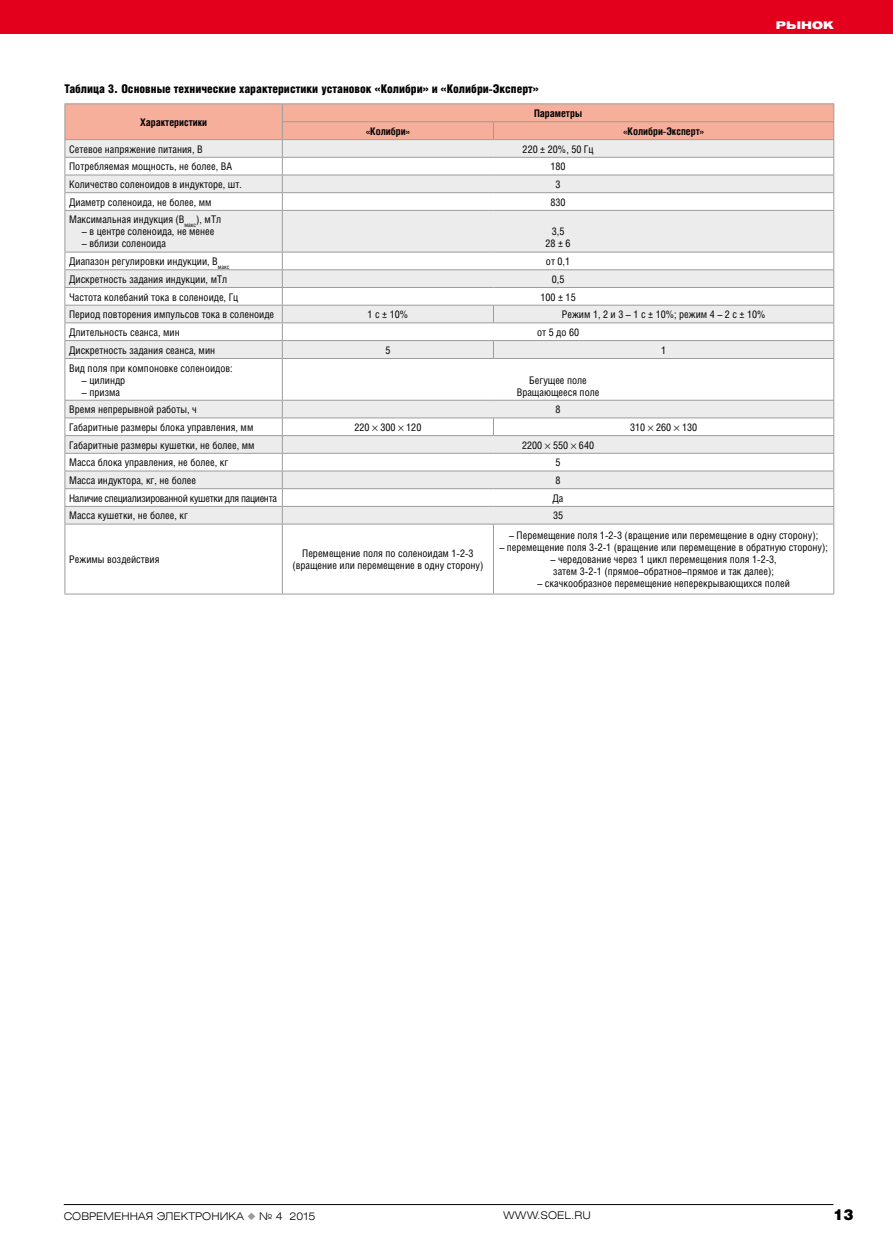
<style>
.page{position:relative;width:893px;height:1251px;background:#fff}
.page>*{position:absolute;margin:0;border:0;box-sizing:border-box;transform-origin:0 0}
.t1{font:900 15px "Helios";color:#000}
.t2{font:900 12px "Helios Cond";color:#000}
.t3{font:10.5px/12px "Helios Cond";color:#000;text-align:center}
.t4{font:700 10.5px "Helios Cond";color:#000}
.t5{font:10.5px "Helios Cond";letter-spacing:-.03em;color:#000}
.t6{font:300 10.5px "Helios Ext";color:#000}
.t7{font:900 10.5px "Helios Ext";color:#fff}
.s1{color:#9c9c9d}
</style>
<div class="page">
<div style="left:0;top:0;width:893px;height:34px;background:#e3001d"></div>
<hr style="left:64px;top:1203px;width:769px;height:1px;background:#000">
<svg style="left:66px;top:211px;width:767px;height:312px;fill:#ececec"></svg>
<hr style="left:65px;top:103px;width:217px;height:1px;background:#9c9c9d">
<hr style="left:282px;top:103px;width:211px;height:1px;background:#9c9c9d">
<hr style="left:493px;top:103px;width:341px;height:1px;background:#9c9c9d">
<svg style="left:65px;top:104px;width:769px;height:106px"></svg>
<hr style="left:65px;top:210px;width:217px;height:1px;background:#9c9c9d">
<hr style="left:65px;top:211px;width:1px;height:41px;background:#9c9c9d">
<hr style="left:282px;top:210px;width:211px;height:1px;background:#9c9c9d">
<hr style="left:282px;top:211px;width:1px;height:41px;background:#9c9c9d">
<hr style="left:493px;top:210px;width:341px;height:1px;background:#9c9c9d">
<hr style="left:833px;top:211px;width:1px;height:41px;background:#9c9c9d">
<hr style="left:65px;top:252px;width:217px;height:1px;background:#9c9c9d">
<hr style="left:282px;top:252px;width:211px;height:1px;background:#9c9c9d">
<hr style="left:493px;top:252px;width:341px;height:1px;background:#9c9c9d">
<hr style="left:65px;top:269px;width:217px;height:1px;background:#9c9c9d">
<hr style="left:282px;top:269px;width:211px;height:1px;background:#9c9c9d">
<hr style="left:493px;top:269px;width:341px;height:1px;background:#9c9c9d">
<hr style="left:65px;top:287px;width:217px;height:1px;background:#9c9c9d">
<hr style="left:282px;top:287px;width:211px;height:1px;background:#9c9c9d">
<hr style="left:493px;top:287px;width:341px;height:1px;background:#9c9c9d">
<hr style="left:65px;top:305px;width:217px;height:1px;background:#9c9c9d">
<hr style="left:282px;top:305px;width:211px;height:1px;background:#9c9c9d">
<hr style="left:493px;top:305px;width:341px;height:1px;background:#9c9c9d">
<svg style="left:493px;top:305px;width:1px;height:17px"></svg>
<hr style="left:65px;top:322px;width:217px;height:1px;background:#9c9c9d">
<hr style="left:282px;top:322px;width:211px;height:1px;background:#9c9c9d">
<hr style="left:493px;top:322px;width:341px;height:1px;background:#9c9c9d">
<hr style="left:65px;top:340px;width:217px;height:1px;background:#9c9c9d">
<svg style="left:65px;top:252px;width:1px;height:106px"></svg>
<hr style="left:282px;top:340px;width:211px;height:1px;background:#9c9c9d">
<svg style="left:282px;top:252px;width:1px;height:106px"></svg>
<hr style="left:493px;top:340px;width:341px;height:1px;background:#9c9c9d">
<svg style="left:493px;top:341px;width:1px;height:17px"></svg>
<svg style="left:833px;top:252px;width:1px;height:106px"></svg>
<hr style="left:65px;top:358px;width:217px;height:1px;background:#9c9c9d">
<hr style="left:65px;top:359px;width:1px;height:41px;background:#9c9c9d">
<hr style="left:282px;top:358px;width:211px;height:1px;background:#9c9c9d">
<hr style="left:282px;top:359px;width:1px;height:41px;background:#9c9c9d">
<hr style="left:493px;top:358px;width:341px;height:1px;background:#9c9c9d">
<hr style="left:833px;top:359px;width:1px;height:41px;background:#9c9c9d">
<hr style="left:65px;top:400px;width:217px;height:1px;background:#9c9c9d">
<hr style="left:282px;top:400px;width:211px;height:1px;background:#9c9c9d">
<hr style="left:493px;top:400px;width:341px;height:1px;background:#9c9c9d">
<hr style="left:65px;top:417px;width:217px;height:1px;background:#9c9c9d">
<hr style="left:282px;top:417px;width:211px;height:1px;background:#9c9c9d">
<hr style="left:493px;top:417px;width:341px;height:1px;background:#9c9c9d">
<svg style="left:493px;top:418px;width:1px;height:17px"></svg>
<hr style="left:65px;top:435px;width:217px;height:1px;background:#9c9c9d">
<hr style="left:282px;top:435px;width:211px;height:1px;background:#9c9c9d">
<hr style="left:493px;top:435px;width:341px;height:1px;background:#9c9c9d">
<hr style="left:65px;top:453px;width:217px;height:1px;background:#9c9c9d">
<hr style="left:282px;top:453px;width:211px;height:1px;background:#9c9c9d">
<hr style="left:493px;top:453px;width:341px;height:1px;background:#9c9c9d">
<hr style="left:65px;top:470px;width:217px;height:1px;background:#9c9c9d">
<hr style="left:282px;top:470px;width:211px;height:1px;background:#9c9c9d">
<hr style="left:493px;top:470px;width:341px;height:1px;background:#9c9c9d">
<hr style="left:65px;top:488px;width:217px;height:1px;background:#9c9c9d">
<hr style="left:282px;top:488px;width:211px;height:1px;background:#9c9c9d">
<hr style="left:493px;top:488px;width:341px;height:1px;background:#9c9c9d">
<hr style="left:65px;top:506px;width:217px;height:1px;background:#9c9c9d">
<svg style="left:65px;top:400px;width:1px;height:123px"></svg>
<hr style="left:282px;top:506px;width:211px;height:1px;background:#9c9c9d">
<svg style="left:282px;top:400px;width:1px;height:123px"></svg>
<hr style="left:493px;top:506px;width:341px;height:1px;background:#9c9c9d">
<svg style="left:833px;top:400px;width:1px;height:123px"></svg>
<hr style="left:65px;top:523px;width:217px;height:1px;background:#9c9c9d">
<hr style="left:65px;top:524px;width:1px;height:69px;background:#9c9c9d">
<hr style="left:282px;top:523px;width:211px;height:1px;background:#9c9c9d">
<hr style="left:282px;top:524px;width:1px;height:69px;background:#9c9c9d">
<hr style="left:493px;top:523px;width:341px;height:1px;background:#9c9c9d">
<hr style="left:493px;top:524px;width:1px;height:69px;background:#9c9c9d">
<hr style="left:833px;top:524px;width:1px;height:69px;background:#9c9c9d">
<hr style="left:65px;top:593px;width:217px;height:1px;background:#9c9c9d">
<hr style="left:282px;top:593px;width:211px;height:1px;background:#9c9c9d">
<hr style="left:493px;top:593px;width:341px;height:1px;background:#9c9c9d">
<svg style="left:372px;top:425px;width:6px;height:6px"></svg>
<svg style="left:398px;top:425px;width:6px;height:6px"></svg>
<svg style="left:648px;top:425px;width:5px;height:6px"></svg>
<svg style="left:674px;top:425px;width:5px;height:6px"></svg>
<svg style="left:545px;top:443px;width:5px;height:5px"></svg>
<svg style="left:571px;top:443px;width:5px;height:5px"></svg>
<p class="t7" style="left:776px;top:19px;width:59px">Рынок</p>
<p class="t2" style="left:65px;top:82px;width:476px">Таблица 3. Основные технические характеристики установок «Колибри» и «Колибри-Эксперт»</p>
<p class="t4" style="left:140px;top:116px;width:69px">Характеристики</p>
<p class="t4" style="left:534px;top:107px;width:49px">Параметры</p>
<p class="t4" style="left:366px;top:125px;width:45px">«Колибри»</p>
<p class="t4" style="left:623px;top:125px;width:82px">«Колибри-Эксперт»</p>
<p class="t3" style="left:69px;top:143px;width:135px">Сетевое напряжение питания, В</p>
<p class="t3" style="left:523px;top:143px;width:72px">220 ± 20%, 50 Гц</p>
<p class="t3" style="left:69px;top:160px;width:164px">Потребляемая мощность, не более, ВА</p>
<p class="t3" style="left:550px;top:160px;width:17px">180</p>
<p class="t3" style="left:69px;top:178px;width:174px">Количество соленоидов в индукторе, шт.</p>
<p class="t3" style="left:556px;top:178px;width:7px">3</p>
<p class="t3" style="left:69px;top:196px;width:144px">Диаметр соленоида, не более, мм</p>
<p class="t3" style="left:550px;top:196px;width:17px">830</p>
<p class="t3" style="left:69px;top:213px;width:153px">Максимальная индукция (В<sub>макс</sub>), мТл</p>
<p class="t3" style="left:82px;top:225px;width:134px">– в центре соленоида, не менее</p>
<p class="t3" style="left:82px;top:237px;width:86px">– вблизи соленоида</p>
<p class="t3" style="left:545px;top:225px;width:27px">3,5<br>28 ± 6</p>
<p class="t3" style="left:69px;top:255px;width:162px">Диапазон регулировки индукции, В<sub>макс</sub></p>
<p class="t3" style="left:546px;top:255px;width:26px">от 0,1</p>
<p class="t3" style="left:69px;top:273px;width:160px">Дискретность задания индукции, мТл</p>
<p class="t3" style="left:552px;top:273px;width:14px">0,5</p>
<p class="t3" style="left:69px;top:290px;width:171px">Частота колебаний тока в соленоиде, Гц</p>
<p class="t3" style="left:540px;top:290px;width:37px">100 ± 15</p>
<p class="t3" style="left:69px;top:308px;width:206px">Период повторения импульсов тока в соленоиде</p>
<p class="t3" style="left:368px;top:308px;width:42px">1 с ± 10%</p>
<p class="t3" style="left:562px;top:308px;width:205px">Режим 1, 2 и 3 – 1 с ± 10%; режим 4 – 2 с ± 10%</p>
<p class="t3" style="left:69px;top:326px;width:112px">Длительность сеанса, мин</p>
<p class="t3" style="left:537px;top:326px;width:43px">от 5 до 60</p>
<p class="t3" style="left:69px;top:344px;width:148px">Дискретность задания сеанса, мин</p>
<p class="t3" style="left:385px;top:344px;width:7px">5</p>
<p class="t3" style="left:661px;top:344px;width:7px">1</p>
<p class="t3" style="left:69px;top:361px;width:165px">Вид поля при компоновке соленоидов:</p>
<p class="t3" style="left:82px;top:373px;width:45px">– цилиндр</p>
<p class="t3" style="left:82px;top:385px;width:40px">– призма</p>
<p class="t3" style="left:517px;top:373px;width:84px">Бегущее поле<br>Вращающееся поле</p>
<p class="t3" style="left:69px;top:403px;width:129px">Время непрерывной работы, ч</p>
<p class="t3" style="left:556px;top:403px;width:7px">8</p>
<p class="t3" style="left:69px;top:421px;width:186px">Габаритные размеры блока управления, мм</p>
<p class="t3" style="left:354px;top:421px;width:68px">220 300 120</p>
<p class="t3" style="left:630px;top:421px;width:68px">310 260 130</p>
<p class="t3" style="left:69px;top:438px;width:187px">Габаритные размеры кушетки, не более, мм</p>
<p class="t3" style="left:522px;top:438px;width:74px">2200 550 640</p>
<p class="t3" style="left:69px;top:456px;width:161px">Масса блока управления, не более, кг</p>
<p class="t3" style="left:556px;top:456px;width:7px">5</p>
<p class="t3" style="left:69px;top:474px;width:128px">Масса индуктора, кг, не более</p>
<p class="t3" style="left:556px;top:474px;width:7px">8</p>
<p class="t5" style="left:69px;top:491px;width:209px">Наличие специализированной кушетки для пациента</p>
<p class="t3" style="left:553px;top:491px;width:12px">Да</p>
<p class="t3" style="left:69px;top:509px;width:120px">Масса кушетки, не более, кг</p>
<p class="t3" style="left:553px;top:509px;width:12px">35</p>
<p class="t3" style="left:69px;top:553px;width:92px">Режимы воздействия</p>
<p class="t3" style="left:292px;top:547px;width:193px">Перемещение поля по соленоидам 1-2-3 (вращение или перемещение в одну сторону)</p>
<p class="t3" style="left:509px;top:529px;width:311px">– Перемещение поля 1-2-3 (вращение или перемещение в одну сторону);</p>
<p class="t3" style="left:499px;top:541px;width:330px">– перемещение поля 3-2-1 (вращение или перемещение в обратную сторону);</p>
<p class="t3" style="left:550px;top:553px;width:228px;text-align:left">– чередование через 1 цикл перемещения поля 1-2-3, затем 3-2-1 (прямое–обратное–прямое и так далее);</p>
<p class="t3" style="left:537px;top:577px;width:254px">– скачкообразное перемещение неперекрывающихся полей</p>
<p class="t6" style="left:64px;top:1208px;width:253px">СОВРЕМЕННАЯ ЭЛЕКТРОНИКА <span class="s1">◆</span> № 4 2015</p>
<p class="t6" style="left:503px;top:1208px;width:89px">WWW.SOEL.RU</p>
<h1 class="t1" style="left:833px;top:1204px;width:22px">13</h1>
</div>
